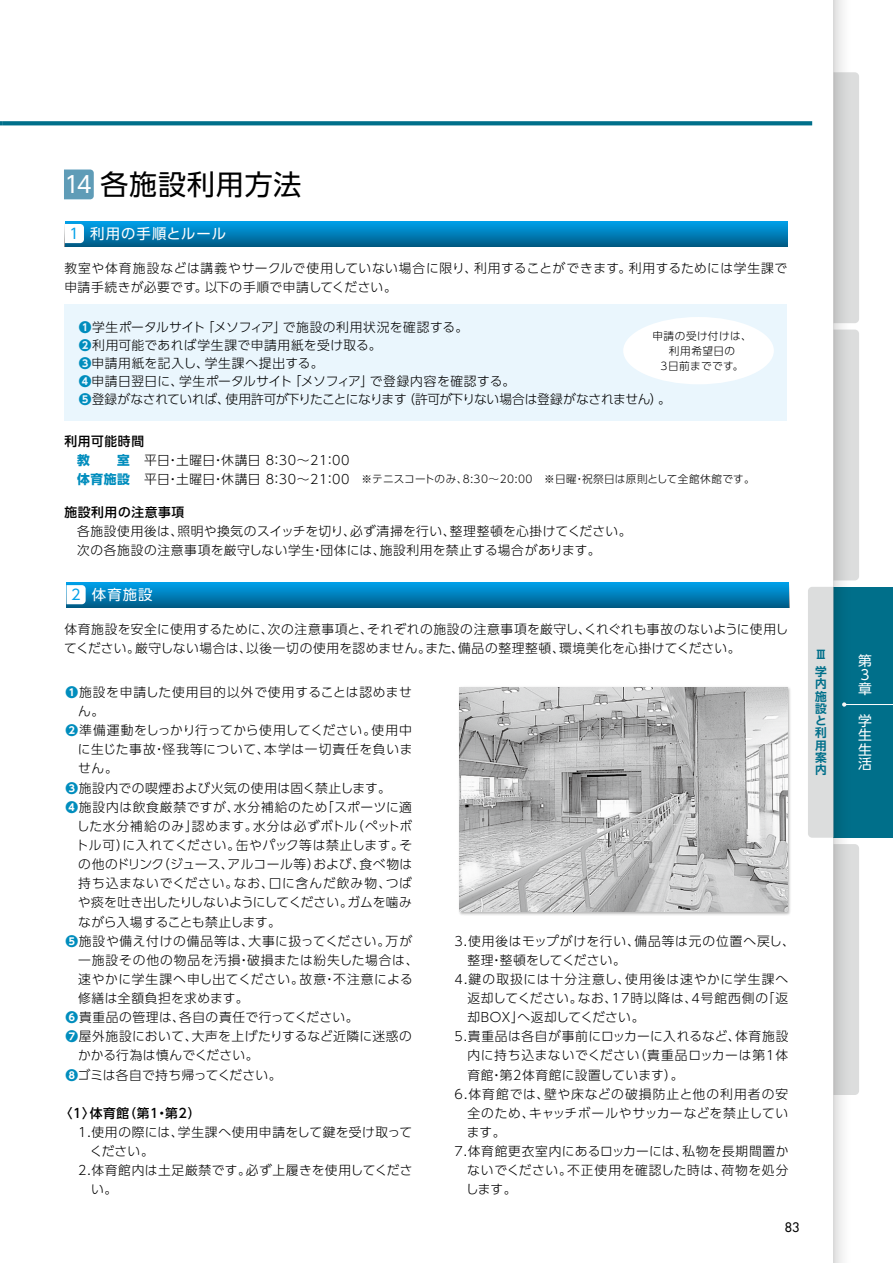
<style>
.page{position:relative;width:893px;height:1263px;background:#fff}
.page>*{position:absolute;margin:0;border:0;box-sizing:border-box;transform-origin:0 0}
.t1{font:28.05px "UD Shin Go Pro";letter-spacing:.03em;color:#000}
.t2{font:14.4px "UD Shin Go Pro";letter-spacing:.075em;color:#fff}
.t3{font:13.8px/14.1px "UD Shin Go NT Pro";color:#fff;text-align:justify}
.t4{font:300 12.75px/19.2px "UD Shin Go Pro";letter-spacing:.04em;color:#000}
.t5{font:300 12.75px/18.1px "UD Shin Go Pro";letter-spacing:.01em;color:#000}
.t6{font:300 12.75px "UD Shin Go Pro";letter-spacing:.07em;color:#000}
.t7{font:300 12.75px "UD Shin Go Pro";letter-spacing:-.005em;color:#000}
.t8{font:300 12.75px "UD Shin Go Pro";letter-spacing:.065em;color:#000}
.t9{font:300 12.75px "UD Shin Go Pro";letter-spacing:.06em;color:#000}
.t10{font:300 12.75px "UD Shin Go Pro";letter-spacing:.09em;color:#000}
.t11{font:300 12.75px "UD Shin Go Pro";letter-spacing:.085em;color:#000}
.t12{font:500 12.75px "UD Shin Go Pro";letter-spacing:.05em;color:#000}
.t13{font:300 12.75px "UD Shin Go Pro";letter-spacing:.02em;color:#000}
.t14{font:300 12.75px "UD Shin Go Pro";letter-spacing:.015em;color:#000}
.t15{font:300 12.75px "UD Shin Go Pro";letter-spacing:.005em;color:#000}
.t16{font:12.75px "Futura";color:#000}
.t17{font:700 11.7px/12.3px "UD Shin Go NT Pro De";color:#006f8a;text-align:justify}
.t18{font:300 10.65px/14.9px "UD Shin Go Pro";letter-spacing:.04em;color:#000;text-align:center}
.s1{font-family:"UD Shin Go NT Pro";font-size:22.8px;color:#fff}
.s2{font-family:"UD Shin Go NT Pro";color:#00a0e9}
.s3{font-weight:700;color:#008dbd}
.s4{font-weight:500}
.s5{font-weight:700;font-size:12.75px;color:#008dbd}
.s6{font-size:12.75px}
</style>
<div class="page">
<svg style="left:2px;top:121px;width:810px;height:4px;background:#0c758f"></svg>
<div style="left:850px;top:72px;width:9px;height:251px;background:#dcdddd"></div>
<div style="left:850px;top:330px;width:9px;height:250px;background:#dcdddd"></div>
<div style="left:850px;top:844px;width:9px;height:251px;background:#dcdddd"></div>
<div style="left:834px;top:587px;width:59px;height:251px;background:#006f8a"></div>
<hr style="left:844px;top:704px;width:49px;height:1px;background:#fff">
<div style="left:808px;top:587px;width:25px;height:251px;background:#dcdddd"></div>
<svg style="left:833px;top:0;width:17px;height:1263px"></svg>
<svg style="left:64px;top:170px;width:30px;height:29px"></svg>
<svg style="left:65px;top:221px;width:723px;height:25px;background:#007fb9"></svg>
<svg style="left:65px;top:224px;width:19px;height:19px"></svg>
<div style="left:67px;top:582px;width:722px;height:26px;background:linear-gradient(to bottom,#00a3ee,#005d89)"></div>
<svg style="left:67px;top:585px;width:19px;height:19px"></svg>
<img style="left:459px;top:687px;width:332px;height:228px">
<img style="left:460px;top:687px;width:327px;height:224px">
<div style="left:64px;top:304px;width:723px;height:116px;background:#eaf6fd"></div>
<div style="left:623px;top:317px;width:151px;height:67px;background:#fff;border-radius:50%"></div>
<h1 class="t1" style="left:64px;top:161px;width:239px"><span class="s1">14</span> 各施設利用方法</h1>
<p class="t2" style="left:69px;top:222px;width:158px"><span class="s2">1</span> 利用の手順とルール</p>
<p class="t4" style="left:64px;top:258px;width:724px">教室や体育施設などは講義やサークルで使用していない場合に限り、利用することができます。利用するためには学生課で申請手続きが必要です。以下の手順で申請してください。</p>
<p class="t5" style="left:79px;top:317px;width:594px"><span class="s3">❶</span>学生ポータルサイト「メソフィア」で施設の利用状況を確認する。<br><span class="s3">❷</span>利用可能であれば学生課で申請用紙を受け取る。<br><span class="s3">❸</span>申請用紙を記入し、学生課へ提出する。<br><span class="s3">❹</span>申請日翌日に、学生ポータルサイト「メソフィア」で登録内容を確認する。<br><span class="s3">❺</span>登録がなされていれば、使用許可が下りたことになります（許可が下りない場合は登録がなされません）。</p>
<p class="t18" style="left:652px;top:328px;width:101px">申請の受け付けは、利用希望日の<br>3日前までです。</p>
<p class="t4" style="left:77px;top:431px;width:274px;text-indent:-13px"><span class="s4">利用可能時間<br></span><span class="s3">教　　室</span>　平日・土曜日・休講日 8：30～21：00</p>
<p class="t18" style="left:77px;top:471px;width:679px"><span class="s5">体育施設</span><span class="s6">　平日・土曜日・休講日 8：30～21：00</span>　※テニスコートのみ、8:30～20:00　※日曜・祝祭日は原則として全館休館です。</p>
<p class="t12" style="left:64px;top:502px;width:122px">施設利用の注意事項</p>
<p class="t4" style="left:77px;top:521px;width:556px">各施設使用後は、照明や換気のスイッチを切り、必ず清掃を行い、整理整頓を心掛けてください。次の各施設の注意事項を厳守しない学生・団体には、施設利用を禁止する場合があります。</p>
<p class="t2" style="left:71px;top:583px;width:83px"><span class="s2">2</span> 体育施設</p>
<p class="t4" style="left:64px;top:619px;width:725px">体育施設を安全に使用するために、次の注意事項と、それぞれの施設の注意事項を厳守し、くれぐれも事故のないように使用してください。厳守しない場合は、以後一切の使用を認めません。また、備品の整理整頓、環境美化を心掛けてください。</p>
<p class="t9" style="left:65px;top:682px;width:348px"><span class="s3">❶</span>施設を申請した使用目的以外で使用することは認めませ</p>
<p class="t4" style="left:78px;top:701px;width:28px">ん。</p>
<p class="t7" style="left:65px;top:720px;width:348px"><span class="s3">❷</span>準備運動をしっかり行ってから使用してください。使用中</p>
<p class="t4" style="left:78px;top:739px;width:336px">に生じた事故・怪我等について、本学は一切責任を負いま</p>
<p class="t4" style="left:78px;top:758px;width:41px">せん。</p>
<p class="t4" style="left:65px;top:778px;width:327px"><span class="s3">❸</span>施設内での喫煙および火気の使用は固く禁止します。</p>
<p class="t4" style="left:65px;top:797px;width:348px"><span class="s3">❹</span>施設内は飲食厳禁ですが、水分補給のため「スポーツに適</p>
<p class="t4" style="left:77px;top:816px;width:337px">した水分補給のみ」認めます。水分は必ずボトル（ペットボ</p>
<p class="t4" style="left:76px;top:835px;width:338px">トル可）に入れてください。缶やパック等は禁止します。そ</p>
<p class="t4" style="left:78px;top:854px;width:336px">の他のドリンク（ジュース、アルコール等）および、食べ物は</p>
<p class="t6" style="left:78px;top:873px;width:335px">持ち込まないでください。なお、口に含んだ飲み物、つば</p>
<p class="t7" style="left:78px;top:892px;width:336px">や痰を吐き出したりしないようにしてください。ガムを噛み</p>
<p class="t7" style="left:78px;top:911px;width:204px">ながら入場することも禁止します。</p>
<p class="t4" style="left:65px;top:931px;width:348px"><span class="s3">❺</span>施設や備え付けの備品等は、大事に扱ってください。万が</p>
<p class="t6" style="left:78px;top:949px;width:342px">一施設その他の物品を汚損・破損または紛失した場合は、</p>
<p class="t4" style="left:78px;top:969px;width:336px">速やかに学生課へ申し出てください。故意・不注意による</p>
<p class="t4" style="left:78px;top:988px;width:172px">修繕は全額負担を求めます。</p>
<p class="t4" style="left:65px;top:1007px;width:295px"><span class="s3">❻</span>貴重品の管理は、各自の責任で行ってください。</p>
<p class="t4" style="left:65px;top:1026px;width:348px"><span class="s3">❼</span>屋外施設において、大声を上げたりするなど近隣に迷惑の</p>
<p class="t14" style="left:78px;top:1045px;width:182px">かかる行為は慎んでください。</p>
<p class="t5" style="left:65px;top:1065px;width:218px"><span class="s3">❽</span>ゴミは各自で持ち帰ってください。</p>
<p class="t12" style="left:60px;top:1103px;width:142px">〈1〉体育館（第1・第2）</p>
<p class="t4" style="left:78px;top:1122px;width:336px">1.使用の際には、学生課へ使用申請をして鍵を受け取って</p>
<p class="t4" style="left:90px;top:1141px;width:65px">ください。</p>
<p class="t4" style="left:78px;top:1160px;width:336px">2.体育館内は土足厳禁です。必ず上履きを使用してくださ</p>
<p class="t4" style="left:91px;top:1179px;width:28px">い。</p>
<p class="t6" style="left:455px;top:930px;width:342px">3.使用後はモップがけを行い、備品等は元の位置へ戻し、</p>
<p class="t15" style="left:467px;top:949px;width:160px">整理・整頓をしてください。</p>
<p class="t10" style="left:455px;top:969px;width:335px">4.鍵の取扱には十分注意し、使用後は速やかに学生課へ</p>
<p class="t8" style="left:467px;top:988px;width:322px">返却してください。なお、17時以降は、4号館西側の「返</p>
<p class="t13" style="left:467px;top:1007px;width:179px">却BOX」へ返却してください。</p>
<p class="t4" style="left:455px;top:1026px;width:335px">5.貴重品は各自が事前にロッカーに入れるなど、体育施設</p>
<p class="t4" style="left:467px;top:1045px;width:322px">内に持ち込まないでください（貴重品ロッカーは第1体</p>
<p class="t4" style="left:467px;top:1065px;width:218px">育館・第2体育館に設置しています）。</p>
<p class="t11" style="left:455px;top:1083px;width:335px">6.体育館では、壁や床などの破損防止と他の利用者の安</p>
<p class="t4" style="left:467px;top:1103px;width:323px">全のため、キャッチボールやサッカーなどを禁止してい</p>
<p class="t4" style="left:467px;top:1122px;width:40px">ます。</p>
<p class="t4" style="left:455px;top:1141px;width:336px">7.体育館更衣室内にあるロッカーには、私物を長期間置か</p>
<p class="t4" style="left:467px;top:1160px;width:323px">ないでください。不正使用を確認した時は、荷物を処分</p>
<p class="t4" style="left:466px;top:1179px;width:52px">します。</p>
<p class="t16" style="left:785px;top:1218px;width:16px">83</p>
<p class="t17" style="left:815px;top:648px;width:11px">Ⅲ</p>
<p class="t3" style="left:858px;top:653px;width:15px;text-align:left">第<br>3章</p>
<p class="t17" style="left:815px;top:665px;width:13px">学内施設と利用案内</p>
<p class="t3" style="left:858px;top:714px;width:15px">学生生活</p>
</div>
